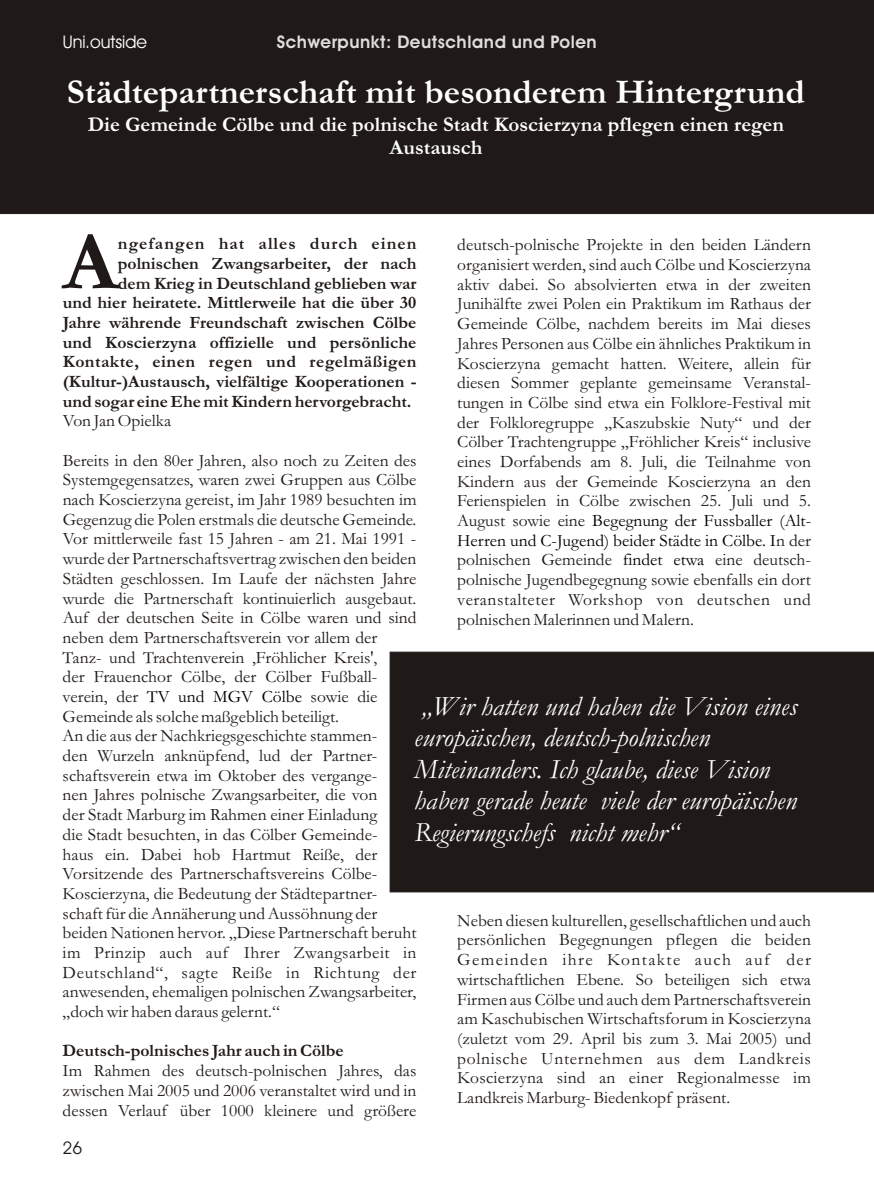
<style>
.page{position:relative;width:874px;height:1192px;background:#fff}
.page>*{position:absolute;margin:0;border:0;box-sizing:border-box;transform-origin:0 0}
.t1{font:700 84.17px "Garamond";color:#1f1a17}
.t2{font:700 35px "Garamond";color:#fff}
.t3{font:italic 28px/31.5px "Garamond";color:#fff}
.t4{font:700 21px/23.6px "Garamond";color:#fff;text-align:center}
.t5{font:17.5px/19.8px "Garamond";color:#1f1a17}
.t6{font:700 17.5px "Garamond";color:#1f1a17}
.t7{font:17.5px "Garamond";color:#000}
.t8{font:17.5px "Garamond";letter-spacing:.03em;color:#1f1a17}
.t9{font:17.5px "Garamond";letter-spacing:.035em;color:#1f1a17}
.t10{font:17.5px "Garamond";letter-spacing:.025em;color:#1f1a17}
.t11{font:17.5px "Garamond";letter-spacing:.04em;color:#1f1a17}
.t12{font:700 17.5px "Garamond";letter-spacing:.025em;color:#1f1a17}
.t13{font:17.5px "Garamond";letter-spacing:.08em;color:#1f1a17}
.t14{font:700 17.5px "Avant Garde Bk BT";letter-spacing:.03em;color:#dedede}
.t15{font:700 17.5px "Garamond";letter-spacing:.06em;color:#1f1a17}
.t16{font:17.5px "Avant Garde Bk BT";color:#fff}
.t17{font:17.5px "Avant Garde Bk BT";color:#1f1a17}
.s1{color:#1f1a17}
</style>
<div class="page">
<div style="left:0;top:0;width:873px;height:214px;background:#1f1a17"></div>
<div style="left:390px;top:652px;width:483px;height:240px;background:#1f1a17"></div>
<p class="t14" style="left:277px;top:35px;width:321px">Schwerpunkt: Deutschland und Polen</p>
<p class="t16" style="left:63px;top:35px;width:86px">Uni.outside</p>
<h2 class="t2" style="left:67px;top:80px;width:739px">Städtepartnerschaft mit besonderem Hintergrund</h2>
<p class="t4" style="left:88px;top:115px;width:697px">Die Gemeinde Cölbe und die polnische Stadt Koscierzyna pflegen einen regen<br>Austausch</p>
<h1 class="t1" style="left:63px;top:234px;width:57px">A</h1>
<p class="t15" style="left:118px;top:238px;width:300px">ngefangen hat alles durch einen</p>
<p class="t5" style="left:457px;top:237px;width:355px">deutsch-polnische Projekte in den beiden Ländern</p>
<p class="t6" style="left:118px;top:257px;width:300px">polnischen Zwangsarbeiter, der nach</p>
<p class="t5" style="left:457px;top:257px;width:355px">organisiert werden, sind auch Cölbe und Koscierzyna</p>
<p class="t6" style="left:118px;top:277px;width:300px">dem Krieg in Deutschland geblieben war</p>
<p class="t5" style="left:457px;top:276px;width:355px">aktiv dabei. So absolvierten etwa in der zweiten</p>
<p class="t6" style="left:63px;top:297px;width:355px">und hier heiratete. Mittlerweile hat die über 30</p>
<p class="t5" style="left:457px;top:296px;width:355px">Junihälfte zwei Polen ein Praktikum im Rathaus der</p>
<p class="t6" style="left:63px;top:316px;width:355px">Jahre währende Freundschaft zwischen Cölbe</p>
<p class="t5" style="left:457px;top:316px;width:355px">Gemeinde Cölbe, nachdem bereits im Mai dieses</p>
<p class="t6" style="left:63px;top:336px;width:355px">und Koscierzyna offizielle und persönliche</p>
<p class="t5" style="left:457px;top:335px;width:355px">Jahres Personen aus Cölbe ein ähnliches Praktikum in</p>
<p class="t12" style="left:63px;top:356px;width:355px">Kontakte, einen regen und regelmäßigen</p>
<p class="t5" style="left:457px;top:355px;width:355px">Koscierzyna gemacht hatten. Weitere, allein für</p>
<p class="t6" style="left:63px;top:375px;width:355px">(Kultur-)Austausch, vielfältige Kooperationen -</p>
<p class="t5" style="left:457px;top:375px;width:355px">diesen Sommer geplante gemeinsame Veranstal-</p>
<p class="t6" style="left:63px;top:395px;width:350px">und sogar eine Ehe mit Kindern hervorgebracht.</p>
<p class="t5" style="left:457px;top:395px;width:355px">tungen in Cölbe sind etwa ein Folklore-Festival mit</p>
<p class="t5" style="left:63px;top:413px;width:110px">Von Jan Opielka</p>
<p class="t5" style="left:457px;top:414px;width:355px">der Folkloregruppe „Kaszubskie Nuty“ und der<br>Cölber Trachtengruppe „Fröhlicher Kreis“ inclusive</p>
<p class="t5" style="left:63px;top:452px;width:355px">Bereits in den 80er Jahren, also noch zu Zeiten des</p>
<p class="t5" style="left:457px;top:454px;width:355px">eines Dorfabends am 8. Juli, die Teilnahme von</p>
<p class="t5" style="left:63px;top:472px;width:355px">Systemgegensatzes, waren zwei Gruppen aus Cölbe</p>
<p class="t5" style="left:457px;top:473px;width:355px">Kindern aus der Gemeinde Koscierzyna an den</p>
<p class="t5" style="left:63px;top:492px;width:355px">nach Koscierzyna gereist, im Jahr 1989 besuchten im</p>
<p class="t5" style="left:457px;top:493px;width:355px">Ferienspielen in Cölbe zwischen 25. Juli und 5.</p>
<p class="t5" style="left:63px;top:511px;width:355px">Gegenzug die Polen erstmals die deutsche Gemeinde.</p>
<p class="t7" style="left:457px;top:515px;width:355px"><span class="s1">August sowie eine</span> Begegnung der Fussballer (Alt-</p>
<p class="t5" style="left:63px;top:531px;width:355px">Vor mittlerweile fast 15 Jahren - am 21. Mai 1991 -</p>
<p class="t7" style="left:457px;top:534px;width:355px">Herren und C-Jugend) beider Städte in Cölbe. I<span class="s1">n der</span></p>
<p class="t5" style="left:63px;top:551px;width:355px">wurde der Partnerschaftsvertrag zwischen den beiden</p>
<p class="t5" style="left:457px;top:552px;width:156px">polnischen Gemeinde</p>
<p class="t5" style="left:715px;top:552px;width:97px">eine deutsch-</p>
<p class="t5" style="left:63px;top:570px;width:355px">Städten geschlossen. Im Laufe der nächsten Jahre</p>
<p class="t5" style="left:457px;top:572px;width:355px">polnische Jugendbegegnung sowie ebenfalls ein dort</p>
<p class="t5" style="left:63px;top:590px;width:355px">wurde die Partnerschaft kontinuierlich ausgebaut.</p>
<p class="t8" style="left:457px;top:593px;width:355px">veranstalteter Workshop von deutschen und</p>
<p class="t5" style="left:63px;top:610px;width:355px">Auf der deutschen Seite in Cölbe waren und sind</p>
<p class="t5" style="left:457px;top:611px;width:238px">polnischen Malerinnen und Malern.</p>
<p class="t5" style="left:63px;top:630px;width:316px;text-align:justify">neben dem Partnerschaftsverein vor allem der Tanz- und Trachtenverein ‚Fröhlicher Kreis', der Frauenchor Cölbe, der Cölber Fußball&shy;verein, der</p>
<p class="t7" style="left:622px;top:554px;width:83px">findet etwa</p>
<p class="t7" style="left:147px;top:690px;width:157px">TV und MGV Cölbe</p>
<p class="t5" style="left:63px;top:689px;width:316px;text-indent:248px">sowie die Gemeinde als solche maßgeblich beteiligt.<br>An die aus der Nachkriegsgeschichte stammen&shy;den Wurzeln anknüpfend, lud der Partner&shy;schaftsverein etwa im Oktober des vergange&shy;nen Jahres polnische Zwangsarbeiter, die von der Stadt Marburg im Rahmen einer Einladung die Stadt besuchten, in das Cölber Gemeinde&shy;haus ein. Dabei hob Hartmut Reiße, der Vorsitzende des Partnerschaftsvereins Cölbe-Koscierzyna, die Bedeutung der Städtepartner&shy;schaft für die Annäherung und Aussöhnung der</p>
<h3 class="t3" style="left:414px;top:693px;width:384px">„Wir hatten und haben die Vision eines europäischen, deutsch-polnischen Miteinanders. Ich glaube, diese Vision haben gerade heute viele der europäischen Regierungschefs nicht mehr“</h3>
<p class="t5" style="left:457px;top:912px;width:355px">Neben diesen kulturellen, gesellschaftlichen und auch</p>
<p class="t5" style="left:63px;top:925px;width:355px">beiden Nationen hervor. „Diese Partnerschaft beruht</p>
<p class="t5" style="left:457px;top:932px;width:355px">persönlichen Begegnungen pflegen die beiden</p>
<p class="t10" style="left:63px;top:946px;width:355px">im Prinzip auch auf Ihrer Zwangsarbeit in</p>
<p class="t13" style="left:457px;top:954px;width:355px">Gemeinden ihre Kontakte auch auf der</p>
<p class="t9" style="left:63px;top:966px;width:355px">Deutschland“, sagte Reiße in Richtung der</p>
<p class="t5" style="left:457px;top:971px;width:355px">wirtschaftlichen Ebene. So beteiligen sich etwa</p>
<p class="t5" style="left:63px;top:984px;width:355px">anwesenden, ehemaligen polnischen Zwangsarbeiter,</p>
<p class="t5" style="left:457px;top:991px;width:355px">Firmen aus Cölbe und auch dem Partnerschaftsverein</p>
<p class="t5" style="left:63px;top:1004px;width:219px">„doch wir haben daraus gelernt.“</p>
<p class="t5" style="left:457px;top:1011px;width:355px">am Kaschubischen Wirtschaftsforum in Koscierzyna (zuletzt vom 29. April bis zum 3. Mai 2005) und</p>
<p class="t6" style="left:63px;top:1045px;width:282px">Deutsch-polnisches Jahr auch in Cölbe</p>
<p class="t11" style="left:457px;top:1052px;width:355px">polnische Unternehmen aus dem Landkreis</p>
<p class="t5" style="left:63px;top:1063px;width:355px">Im Rahmen des deutsch-polnischen Jahres, das</p>
<p class="t5" style="left:457px;top:1070px;width:355px">Koscierzyna sind an einer Regionalmesse im</p>
<p class="t5" style="left:63px;top:1082px;width:355px">zwischen Mai 2005 und 2006 veranstaltet wird und in</p>
<p class="t5" style="left:457px;top:1089px;width:274px">Landkreis Marburg- Biedenkopf präsent.</p>
<p class="t5" style="left:63px;top:1102px;width:355px">dessen Verlauf über 1000 kleinere und größere</p>
<p class="t17" style="left:62px;top:1140px;width:21px">26</p>
</div>
